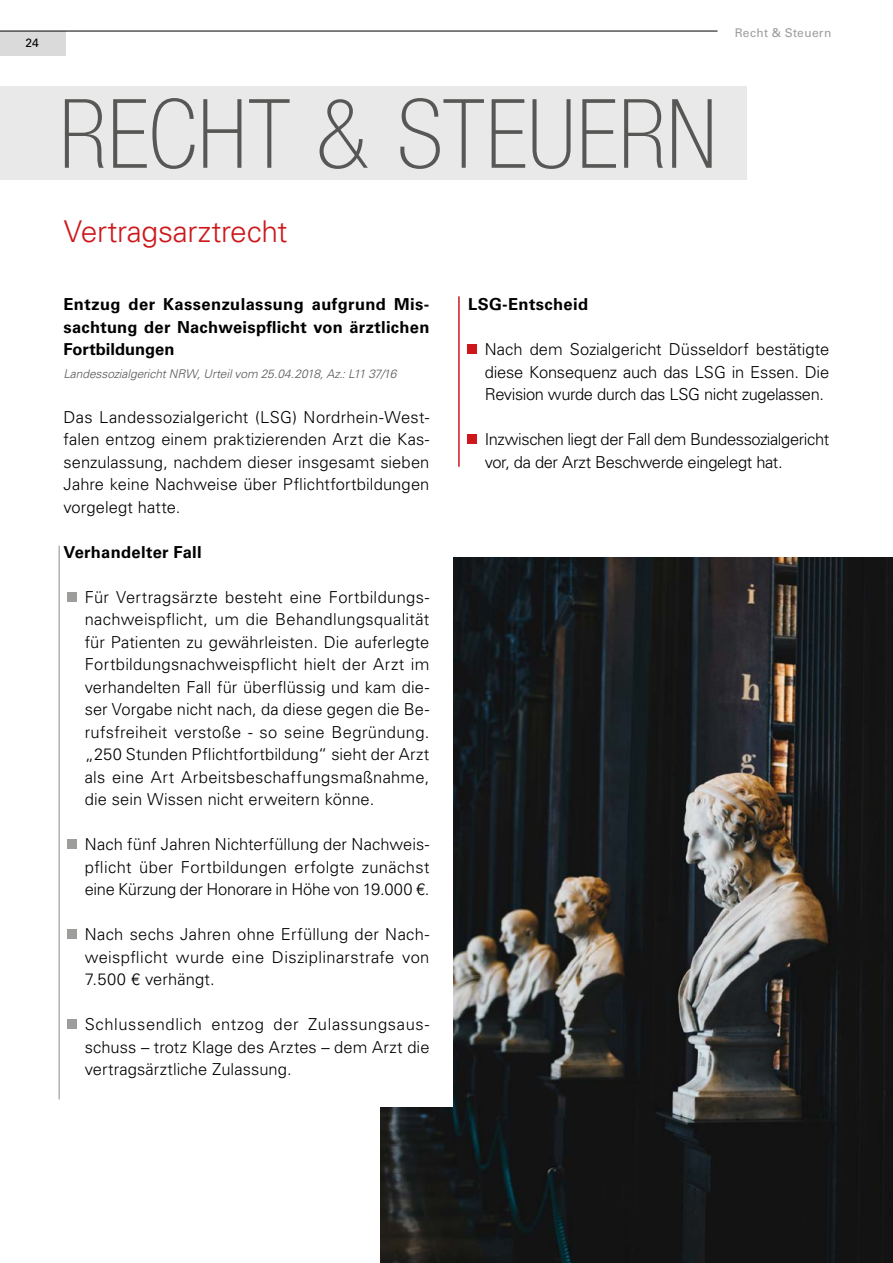
<style>
.page{position:relative;width:893px;height:1263px;background:#fff}
.page>*{position:absolute;margin:0;border:0;box-sizing:border-box;transform-origin:0 0}
.t1{font:100 condensed 96px "Helvetica Neue LT Std";letter-spacing:.01em;color:#575756}
.t2{font:300 30px "Univers LT Std";letter-spacing:-.01em;color:#cd171a}
.t3{font:300 16.5px/22.5px "Univers LT Std";color:#000;text-align:justify}
.t4{font:700 16.5px/22.5px "Univers LT Std";letter-spacing:.015em;color:#000;text-align:justify}
.t5{font:300 16.5px/22.5px "Univers LT Std";letter-spacing:-.025em;color:#000}
.t6{font:italic 300 12px "Univers LT Std";letter-spacing:-.005em;color:#575756}
.t7{font:12px "Univers LT Std";letter-spacing:.03em;color:#9d9d9c}
.t8{font:12px "Univers LT Std";color:#000}
</style>
<div class="page">
<img style="left:381px;top:558px;width:512px;height:705px">
<div style="left:230px;top:481px;width:223px;height:626px;background:#fff"></div>
<div style="left:0;top:31px;width:66px;height:24px;background:#dadada"></div>
<hr style="left:0;top:31px;width:718px;height:1px;background:#000">
<div style="left:0;top:86px;width:747px;height:93px;background:#e9e9e9"></div>
<div style="left:468px;top:345px;width:9px;height:9px;background:#cd171a"></div>
<div style="left:468px;top:435px;width:9px;height:9px;background:#cd171a"></div>
<hr style="left:458px;top:296px;width:2px;height:171px;background:#cd171a">
<div style="left:67px;top:592px;width:9px;height:10px;background:#9d9d9c"></div>
<div style="left:67px;top:839px;width:9px;height:9px;background:#9d9d9c"></div>
<div style="left:67px;top:930px;width:9px;height:9px;background:#9d9d9c"></div>
<div style="left:67px;top:1019px;width:9px;height:9px;background:#9d9d9c"></div>
<hr style="left:58px;top:546px;width:2px;height:553px;background:#b3b2b2">
<p class="t8" style="left:26px;top:35px;width:15px">24</p>
<p class="t7" style="left:735px;top:26px;width:98px">Recht &amp; Steuern</p>
<h1 class="t1" style="left:59px;top:80px;width:659px">RECHT &amp; STEUERN</h1>
<h2 class="t2" style="left:64px;top:213px;width:225px">Vertragsarztrecht</h2>
<p class="t4" style="left:63px;top:293px;width:367px">Entzug der Kassenzulassung aufgrund Mis&shy;sachtung der Nachweispflicht von ärztlichen Fortbildungen</p>
<p class="t6" style="left:63px;top:366px;width:334px">Landessozialgericht NRW, Urteil vom 25.04.2018, Az.: L11 37/16</p>
<p class="t3" style="left:63px;top:405px;width:367px">Das Landessozialgericht (LSG) Nordrhein-West&shy;falen entzog einem praktizierenden Arzt die Kas&shy;senzulassung, nachdem dieser insgesamt sieben Jahre keine Nachweise über Pflichtfortbildungen vorgelegt hatte.</p>
<p class="t4" style="left:63px;top:541px;width:140px">Verhandelter Fall</p>
<p class="t3" style="left:85px;top:585px;width:346px">Für Vertragsärzte besteht eine Fortbildungs&shy;nachweispflicht, um die Behandlungsqualität für Patienten zu gewährleisten. Die auferlegte Fortbildungsnachweispflicht hielt der Arzt im verhandelten Fall für überflüssig und kam die&shy;ser Vorgabe nicht nach, da diese gegen die Be&shy;rufsfreiheit verstoße - so seine Begründung. „250 Stunden Pflichtfortbildung“ sieht der Arzt als eine Art Arbeitsbeschaffungsmaßnahme, die sein Wissen nicht erweitern könne.</p>
<p class="t3" style="left:85px;top:833px;width:346px">Nach fünf Jahren Nichterfüllung der Nachweis&shy;pflicht über Fortbildungen erfolgte zunächst eine Kürzung der Honorare in Höhe von 19.000 €.</p>
<p class="t3" style="left:85px;top:923px;width:346px">Nach sechs Jahren ohne Erfüllung der Nach&shy;weispflicht wurde eine Disziplinarstrafe von 7.500 € verhängt.</p>
<p class="t3" style="left:85px;top:1013px;width:346px">Schlussendlich entzog der Zulassungsaus&shy;schuss – trotz Klage des Arztes – dem Arzt die vertragsärztliche Zulassung.</p>
<p class="t4" style="left:468px;top:293px;width:121px">LSG-Entscheid</p>
<p class="t3" style="left:485px;top:338px;width:346px">Nach dem Sozialgericht Düsseldorf bestätigte diese Konsequenz auch das LSG in Essen. Die Revision wurde durch das LSG nicht zugelassen.</p>
<p class="t5" style="left:485px;top:428px;width:346px">Inzwischen liegt der Fall dem Bundessozialgericht vor, da der Arzt Beschwerde eingelegt hat.</p>
</div>
